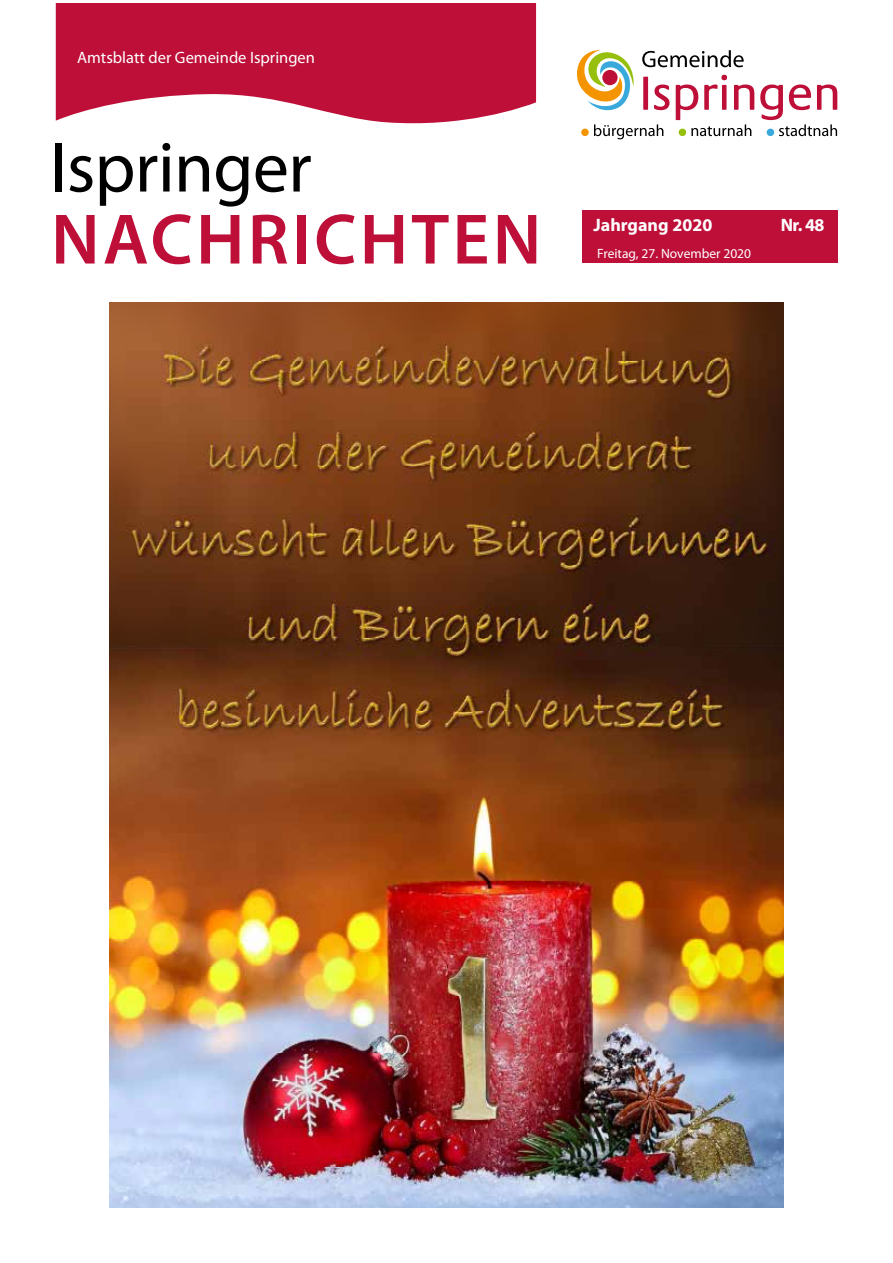
<style>
.page{position:relative;width:893px;height:1263px;background:#fff}
.page>*{position:absolute;margin:0;border:0;box-sizing:border-box;transform-origin:0 0}
.t1{font:600 72px "Myriad Pro";letter-spacing:.045em;color:#bd0f38}
.t2{font:72px "Myriad Pro";letter-spacing:-.01em;color:#000}
.t3{font:700 18px "Myriad Pro";color:#fff}
.t4{font:16.5px "Myriad Pro";color:#fff}
.t5{font:13.5px "Myriad Pro";color:#fff}
</style>
<div class="page">
<svg style="left:56px;top:4px;width:480px;height:120px;background:#c52d51"></svg>
<div style="left:582px;top:210px;width:256px;height:53px;background:#bd0f38"></div>
<div style="left:643px;top:77px;width:5px;height:33px;background:#bd0f38"></div>
<svg style="left:654px;top:85px;width:15px;height:25px"></svg>
<svg style="left:642px;top:50px;width:102px;height:17px"></svg>
<svg style="left:577px;top:49px;width:57px;height:62px"></svg>
<div style="left:602px;top:70px;width:16px;height:15px;background:#bd0f38;border-radius:50%"></div>
<svg style="left:581px;top:124px;width:82px;height:15px"></svg>
<svg style="left:676px;top:75px;width:78px;height:61px"></svg>
<svg style="left:760px;top:85px;width:77px;height:51px"></svg>
<img style="left:109px;top:643px;width:675px;height:565px">
<img style="left:109px;top:302px;width:675px;height:341px">
<img style="left:127px;top:334px;width:651px;height:110px">
<img style="left:170px;top:403px;width:574px;height:86px">
<img style="left:118px;top:489px;width:660px;height:126px">
<img style="left:210px;top:575px;width:494px;height:86px">
<img style="left:140px;top:661px;width:638px;height:126px">
<img style="left:117px;top:771px;width:27px;height:30px">
<p class="t4" style="left:77px;top:48px;width:239px">Amtsblatt der Gemeinde Ispringen</p>
<h1 class="t2" style="left:50px;top:123px;width:263px">Ispringer</h1>
<h1 class="t1" style="left:51px;top:194px;width:492px">NACHRICHTEN</h1>
<p class="t3" style="left:594px;top:213px;width:120px">Jahrgang 2020</p>
<p class="t3" style="left:781px;top:213px;width:45px">Nr. 48</p>
<p class="t5" style="left:597px;top:245px;width:155px">Freitag, 27. November 2020</p>
</div>
